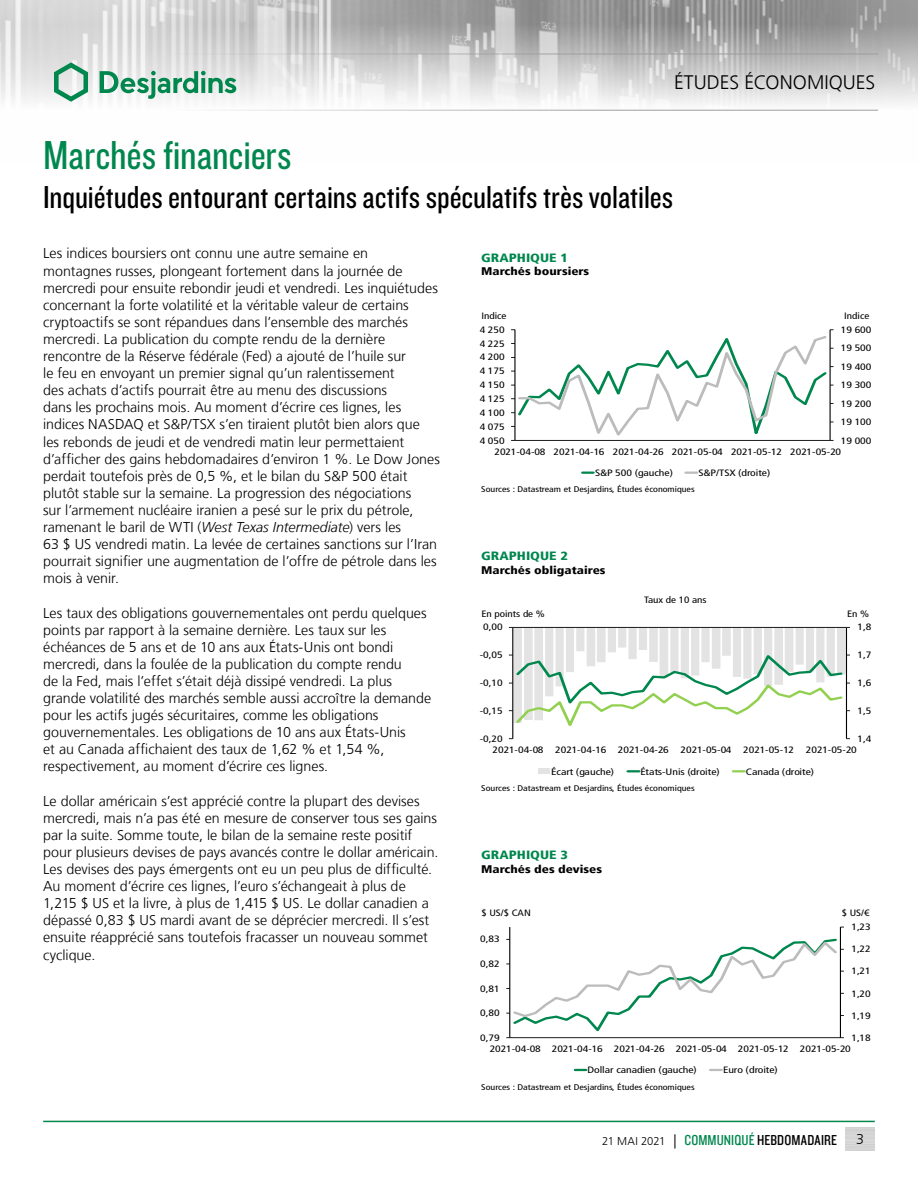
<style>
.page{position:relative;width:918px;height:1188px;background:#fff}
.page>*{position:absolute;margin:0;border:0;box-sizing:border-box;transform-origin:0 0}
.t1{font:42px "Knockout 29 Junior Ltweight";letter-spacing:-.005em;color:#00874e}
.t2{font:33px "Knockout 29 Junior Ltweight";color:#000}
.t3{font:300 19.5px "Frutiger LT";color:#000}
.t4{font:15px "Knockout 29 Junior Ltweight";letter-spacing:.005em;color:#000}
.t5{font:300 14.25px/17.1px "Frutiger LT";color:#000}
.t6{font:900 condensed 12px "Frutiger LT";color:#00874e;scale:1.2 1}
.t7{font:900 condensed 11.1px "Frutiger LT";color:#000;scale:1.2 1}
.t8{font:condensed 9.3px "Frutiger LT";color:#000;scale:1.26 1}
.t9{font:condensed 9.15px "Frutiger LT";color:#000;scale:1.2 1}
.t10{font:condensed 8.25px "Frutiger LT";color:#000;scale:1.2 1}
.s1{font-style:italic}
.s2{font-family:"Frutiger LT";font-weight:300;font-size:11.25px}
.s3{font-family:"Frutiger LT";font-weight:300;font-size:14.25px}
.s4{color:#00874e}
</style>
<div class="page">
<img style="left:0;top:0;width:918px;height:110px">
<hr style="left:0;top:54px;width:878px;height:1px;background:#9d9d9c">
<hr style="left:0;top:110px;width:878px;height:1px;background:#9d9d9c">
<svg style="left:54px;top:62px;width:34px;height:40px"></svg>
<svg style="left:100px;top:71px;width:136px;height:28px"></svg>
<hr style="left:43px;top:1121px;width:832px;height:1px;background:#00874e">
<svg style="left:511px;top:329px;width:323px;height:112px"></svg>
<svg style="left:583px;top:471px;width:10px;height:3px"></svg>
<svg style="left:686px;top:471px;width:11px;height:3px"></svg>
<hr style="left:846px;top:627px;width:1px;height:112px;background:#000">
<hr style="left:512px;top:627px;width:1px;height:112px;background:#000">
<svg style="left:509px;top:627px;width:341px;height:105px"></svg>
<div style="left:539px;top:769px;width:11px;height:5px;background:#e3e3e3"></div>
<svg style="left:628px;top:770px;width:11px;height:3px"></svg>
<svg style="left:733px;top:770px;width:11px;height:3px"></svg>
<hr style="left:840px;top:927px;width:1px;height:111px;background:#000">
<hr style="left:509px;top:927px;width:1px;height:111px;background:#000">
<svg style="left:506px;top:937px;width:338px;height:101px"></svg>
<svg style="left:575px;top:1069px;width:11px;height:2px"></svg>
<svg style="left:710px;top:1069px;width:12px;height:2px"></svg>
<h3 class="t3" style="left:674px;top:72px;width:203px">ÉTUDES ÉCONOMIQUES</h3>
<h1 class="t1" style="left:43px;top:128px;width:250px">Marchés financiers</h1>
<h2 class="t2" style="left:43px;top:176px;width:631px">Inquiétudes entourant certains actifs spéculatifs très volatiles</h2>
<p class="t5" style="left:43px;top:245px;width:398px">Les indices boursiers ont connu une autre semaine en<br>montagnes russes, plongeant fortement dans la journée de mercredi pour ensuite rebondir jeudi et vendredi. Les inquiétudes concernant la forte volatilité et la véritable valeur de certains cryptoactifs se sont répandues dans l’ensemble des marchés mercredi. La publication du compte rendu de la dernière rencontre de la Réserve fédérale (Fed) a ajouté de l’huile sur<br>le feu en envoyant un premier signal qu’un ralentissement<br>des achats d’actifs pourrait être au menu des discussions<br>dans les prochains mois. Au moment d’écrire ces lignes, les indices NASDAQ et S&amp;P/TSX s’en tiraient plutôt bien alors que<br>les rebonds de jeudi et de vendredi matin leur permettaient d’afficher des gains hebdomadaires d’environ 1 %. Le Dow Jones perdait toutefois près de 0,5 %, et le bilan du S&amp;P 500 était plutôt stable sur la semaine. La progression des négociations<br>sur l’armement nucléaire iranien a pesé sur le prix du pétrole, ramenant le baril de WTI (<span class="s1">West Texas Intermediate</span>) vers les<br>63 $ US vendredi matin. La levée de certaines sanctions sur l’Iran pourrait signifier une augmentation de l’offre de pétrole dans les mois à venir.</p>
<p class="t5" style="left:43px;top:604px;width:389px">Les taux des obligations gouvernementales ont perdu quelques points par rapport à la semaine dernière. Les taux sur les échéances de 5 ans et de 10 ans aux États‑Unis ont bondi mercredi, dans la foulée de la publication du compte rendu<br>de la Fed, mais l’effet s’était déjà dissipé vendredi. La plus grande volatilité des marchés semble aussi accroître la demande pour les actifs jugés sécuritaires, comme les obligations gouvernementales. Les obligations de 10 ans aux États‑Unis<br>et au Canada affichaient des taux de 1,62 % et 1,54 %, respectivement, au moment d’écrire ces lignes.</p>
<p class="t5" style="left:43px;top:792px;width:397px">Le dollar américain s’est apprécié contre la plupart des devises mercredi, mais n’a pas été en mesure de conserver tous ses gains par la suite. Somme toute, le bilan de la semaine reste positif pour plusieurs devises de pays avancés contre le dollar américain.<br>Les devises des pays émergents ont eu un peu plus de difficulté.<br>Au moment d’écrire ces lignes, l’euro s’échangeait à plus de 1,215 $ US et la livre, à plus de 1,415 $ US. Le dollar canadien a dépassé 0,83 $ US mardi avant de se déprécier mercredi. Il s’est ensuite réapprécié sans toutefois fracasser un nouveau sommet cyclique.</p>
<p class="t6" style="left:481px;top:250px;width:74px">GRAPHIQUE 1</p>
<p class="t7" style="left:481px;top:265px;width:91px">Marchés boursiers</p>
<p class="t9" style="left:481px;top:310px;width:22px">Indice</p>
<p class="t9" style="left:844px;top:310px;width:22px">Indice</p>
<p class="t8" style="left:480px;top:324px;width:21px">4 250</p>
<p class="t8" style="left:841px;top:324px;width:26px">19 600</p>
<p class="t8" style="left:480px;top:338px;width:21px">4 225</p>
<p class="t8" style="left:841px;top:343px;width:26px">19 500</p>
<p class="t8" style="left:480px;top:352px;width:21px">4 200</p>
<p class="t8" style="left:841px;top:361px;width:26px">19 400</p>
<p class="t8" style="left:480px;top:366px;width:21px">4 175</p>
<p class="t8" style="left:480px;top:380px;width:21px">4 150</p>
<p class="t8" style="left:841px;top:380px;width:26px">19 300</p>
<p class="t8" style="left:480px;top:393px;width:21px">4 125</p>
<p class="t8" style="left:841px;top:398px;width:26px">19 200</p>
<p class="t8" style="left:480px;top:407px;width:21px">4 100</p>
<p class="t8" style="left:841px;top:416px;width:26px">19 100</p>
<p class="t8" style="left:480px;top:421px;width:21px">4 075</p>
<p class="t8" style="left:480px;top:435px;width:21px">4 050</p>
<p class="t8" style="left:841px;top:435px;width:26px">19 000</p>
<p class="t8" style="left:494px;top:446px;width:277px">2021-04-08 2021-04-16 2021-04-26 2021-05-04 2021-05-12 2021-05-20</p>
<p class="t8" style="left:595px;top:467px;width:63px">S&amp;P 500 (gauche)</p>
<p class="t8" style="left:698px;top:467px;width:59px">S&amp;P/TSX (droite)</p>
<p class="t10" style="left:481px;top:485px;width:179px">Sources : Datastream et Desjardins, Études économiques</p>
<p class="t6" style="left:481px;top:549px;width:74px">GRAPHIQUE 2</p>
<p class="t7" style="left:481px;top:563px;width:105px">Marchés obligataires</p>
<p class="t9" style="left:644px;top:595px;width:54px">Taux de 10 ans</p>
<p class="t9" style="left:481px;top:609px;width:54px">En points de %</p>
<p class="t9" style="left:847px;top:609px;width:20px">En %</p>
<p class="t8" style="left:483px;top:622px;width:17px">0,00</p>
<p class="t8" style="left:857px;top:622px;width:12px">1,8</p>
<p class="t8" style="left:480px;top:650px;width:20px">-0,05</p>
<p class="t8" style="left:857px;top:650px;width:12px">1,7</p>
<p class="t8" style="left:480px;top:677px;width:20px">-0,10</p>
<p class="t8" style="left:857px;top:677px;width:12px">1,6</p>
<p class="t8" style="left:480px;top:705px;width:20px">-0,15</p>
<p class="t8" style="left:857px;top:705px;width:12px">1,5</p>
<p class="t8" style="left:480px;top:733px;width:20px">-0,20</p>
<p class="t8" style="left:857px;top:733px;width:12px">1,4</p>
<p class="t8" style="left:493px;top:745px;width:42px">2021-04-08</p>
<p class="t8" style="left:555px;top:745px;width:42px">2021-04-16</p>
<p class="t8" style="left:618px;top:745px;width:42px">2021-04-26</p>
<p class="t8" style="left:681px;top:745px;width:42px">2021-05-04</p>
<p class="t8" style="left:743px;top:745px;width:42px">2021-05-12</p>
<p class="t8" style="left:806px;top:745px;width:42px">2021-05-20</p>
<p class="t8" style="left:551px;top:766px;width:51px">Écart (gauche)</p>
<p class="t8" style="left:640px;top:766px;width:64px">États-Unis (droite)</p>
<p class="t8" style="left:746px;top:766px;width:56px">Canada (droite)</p>
<p class="t10" style="left:481px;top:783px;width:179px">Sources : Datastream et Desjardins, Études économiques</p>
<p class="t6" style="left:481px;top:848px;width:74px">GRAPHIQUE 3</p>
<p class="t7" style="left:481px;top:862px;width:102px">Marchés des devises</p>
<p class="t9" style="left:481px;top:908px;width:43px">$ US/$ CAN</p>
<p class="t9" style="left:842px;top:908px;width:25px">$ US/€</p>
<p class="t8" style="left:851px;top:921px;width:17px">1,23</p>
<p class="t8" style="left:480px;top:934px;width:17px">0,83</p>
<p class="t8" style="left:851px;top:944px;width:17px">1,22</p>
<p class="t8" style="left:480px;top:958px;width:17px">0,82</p>
<p class="t8" style="left:851px;top:966px;width:17px">1,21</p>
<p class="t8" style="left:480px;top:983px;width:17px">0,81</p>
<p class="t8" style="left:851px;top:988px;width:17px">1,20</p>
<p class="t8" style="left:480px;top:1008px;width:17px">0,80</p>
<p class="t8" style="left:851px;top:1010px;width:17px">1,19</p>
<p class="t8" style="left:480px;top:1032px;width:17px">0,79</p>
<p class="t8" style="left:851px;top:1032px;width:17px">1,18</p>
<p class="t8" style="left:490px;top:1044px;width:288px">2021-04-08 2021-04-16 2021-04-26 2021-05-04 2021-05-12 2021-05-20</p>
<p class="t8" style="left:588px;top:1065px;width:88px">Dollar canadien (gauche)</p>
<p class="t8" style="left:723px;top:1065px;width:45px">Euro (droite)</p>
<p class="t10" style="left:481px;top:1082px;width:179px">Sources : Datastream et Desjardins, Études économiques</p>
<p class="t4" style="left:602px;top:1130px;width:237px"><span class="s2">21 MAI 2021</span> <span class="s3">|</span> <span class="s4">COMMUNIQUÉ</span> HEBDOMADAIRE</p>
<p class="t5" style="left:856px;top:1131px;width:9px">3</p>
</div>
